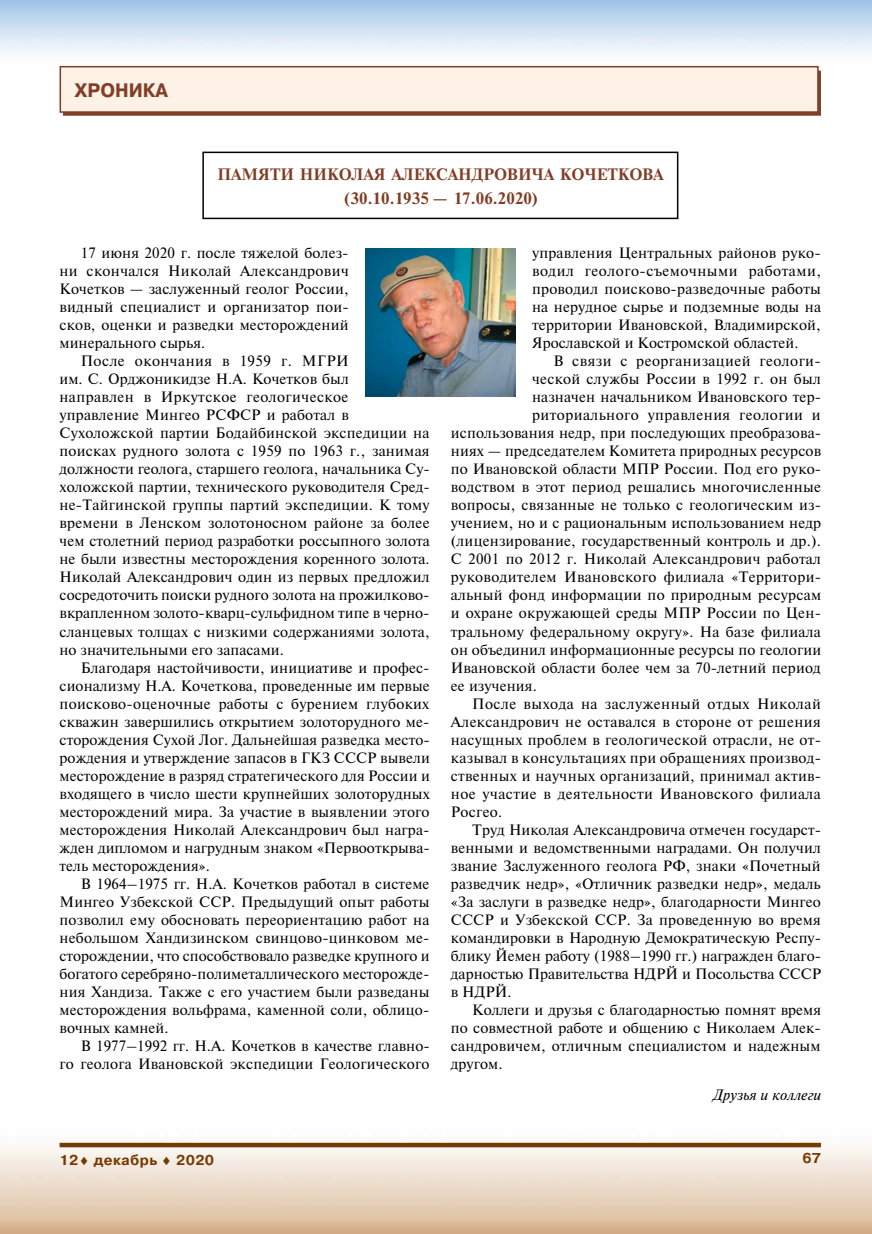
<style>
.page{position:relative;width:872px;height:1234px;background:#fff}
.page>*{position:absolute;margin:0;border:0;box-sizing:border-box;transform-origin:0 0}
.t1{font:700 19.5px "Pragmatica C";color:#813e26;scale:.95 1}
.t2{font:700 16.5px/24px "Newton C";letter-spacing:.005em;color:#813e26;text-align:center}
.t3{font:15px/18px "Newton C";letter-spacing:.01em;color:#000;text-align:justify}
.t4{font:15px "Newton C";letter-spacing:.03em;color:#000}
.t5{font:italic 15px "Newton C";letter-spacing:.005em;color:#000}
.t6{font:700 14.25px "Pragmatica C";letter-spacing:.025em;color:#753a02}
</style>
<div class="page">
<img style="left:26px;top:1142px;width:846px;height:91px">
<svg style="left:60px;top:1142px;width:761px;height:4px;background:#906033"></svg>
<svg style="left:63px;top:71px;width:758px;height:45px;background:#8c4f39"></svg>
<div style="left:60px;top:66px;width:758px;height:47px;background:#fef1e5;border:2px solid #813e26"></div>
<img style="left:366px;top:249px;width:149px;height:148px">
<div style="left:202px;top:152px;width:476px;height:67px;border:2px solid #000"></div>
<h1 class="t1" style="left:75px;top:80px;width:100px">ХРОНИКА</h1>
<p class="t2" style="left:217px;top:162px;width:447px">ПАМЯТИ НИКОЛАЯ АЛЕКСАНДРОВИЧА КОЧЕТКОВА (30.10.1935 — 17.06.2020)</p>
<p class="t3" style="left:60px;top:244px;width:291px;text-indent:21px">17 июня 2020 г. после тяжелой болез&shy;ни скончался Николай Александрович Кочетков — заслуженный геолог России, видный специалист и организатор пои&shy;сков, оценки и разведки месторождений минерального сырья.</p>
<p class="t3" style="left:60px;top:352px;width:372px;text-align:left;text-indent:21px">После окончания в 1959 г. МГРИ<br>им. С. Орджоникидзе Н.А. Кочетков был<br>направлен в Иркутское геологическое управление Мингео РСФСР и работал в Сухоложской партии Бодайбинской экспедиции на поисках рудного золота с 1959 по 1963 г., занимая должности геолога, старшего геолога, начальника Су&shy;холожской партии, технического руководителя Сред&shy;не-Тайгинской группы партий экспедиции. К тому времени в Ленском золотоносном районе за более чем столетний период разработки россыпного золота не были известны месторождения коренного золота.<br>Николай Александрович один из первых предложил сосредоточить поиски рудного золота на прожилково&shy;вкрапленном золото-кварц-сульфидном типе в черно&shy;сланцевых толщах с низкими содержаниями золота, но значительными его запасами.</p>
<p class="t3" style="left:60px;top:658px;width:372px;text-indent:21px">Благодаря настойчивости, инициативе и профес&shy;сионализму Н.А. Кочеткова, проведенные им первые поисково-оценочные работы с бурением глубоких скважин завершились открытием золоторудного ме&shy;сторождения Сухой Лог. Дальнейшая разведка место&shy;рождения и утверждение запасов в ГКЗ СССР вывели месторождение в разряд стратегического для России и входящего в число шести крупнейших золоторудных месторождений мира. За участие в выявлении этого месторождения Николай Александрович был награ&shy;жден дипломом и нагрудным знаком «Первооткрыва&shy;тель месторождения».</p>
<p class="t3" style="left:60px;top:874px;width:371px;text-indent:21px">В 1964–1975 гг. Н.А. Кочетков работал в системе Мингео Узбекской ССР. Предыдущий опыт работы позволил ему обосновать переориентацию работ на небольшом Хандизинском свинцово-цинковом ме&shy;сторождении, что способствовало разведке крупного и богатого серебряно-полиметаллического месторожде&shy;ния Хандиза. Также с его участием были разведаны месторождения вольфрама, каменной соли, облицо&shy;вочных камней.</p>
<p class="t3" style="left:60px;top:1036px;width:372px;text-align:right">В 1977–1992 гг. Н.А. Кочетков в качестве главно-<br>го геолога Ивановской экспедиции Геологического</p>
<p class="t3" style="left:532px;top:244px;width:290px">управления Центральных районов руко&shy;водил геолого-съемочными работами, проводил поисково-разведочные работы на нерудное сырье и подземные воды на территории Ивановской, Владимирской, Ярославской и Костромской областей.</p>
<p class="t4" style="left:553px;top:353px;width:269px">В связи с реорганизацией геологи-</p>
<p class="t3" style="left:532px;top:370px;width:290px">ческой службы России в 1992 г. он был</p>
<p class="t3" style="left:532px;top:388px;width:290px">назначен начальником Ивановского тер-</p>
<p class="t4" style="left:532px;top:407px;width:290px">риториального управления геологии и</p>
<p class="t3" style="left:451px;top:424px;width:372px">использования недр, при последующих преобразова-</p>
<p class="t3" style="left:451px;top:442px;width:372px">ниях — председателем Комитета природных ресурсов</p>
<p class="t3" style="left:451px;top:460px;width:372px">по Ивановской области МПР России. Под его руко-</p>
<p class="t3" style="left:451px;top:478px;width:371px">водством в этот период решались многочисленные</p>
<p class="t3" style="left:451px;top:496px;width:372px">вопросы, связанные не только с геологическим из-</p>
<p class="t3" style="left:451px;top:514px;width:372px">учением, но и с рациональным использованием недр</p>
<p class="t3" style="left:451px;top:532px;width:371px">(лицензирование, государственный контроль и др.).</p>
<p class="t3" style="left:451px;top:550px;width:372px">С 2001 по 2012 г. Николай Александрович работал</p>
<p class="t3" style="left:451px;top:568px;width:372px">руководителем Ивановского филиала «Территори-</p>
<p class="t3" style="left:451px;top:586px;width:372px">альный фонд информации по природным ресурсам</p>
<p class="t3" style="left:451px;top:604px;width:372px">и охране окружающей среды МПР России по Цен-</p>
<p class="t3" style="left:451px;top:622px;width:371px">тральному федеральному округу». На базе филиала</p>
<p class="t3" style="left:451px;top:640px;width:372px">он объединил информационные ресурсы по геологии</p>
<p class="t3" style="left:451px;top:658px;width:371px">Ивановской области более чем за 70-летний период</p>
<p class="t3" style="left:451px;top:676px;width:87px">ее изучения.</p>
<p class="t4" style="left:472px;top:695px;width:350px">После выхода на заслуженный отдых Николай</p>
<p class="t3" style="left:451px;top:712px;width:371px">Александрович не оставался в стороне от решения</p>
<p class="t3" style="left:451px;top:730px;width:372px">насущных проблем в геологической отрасли, не от-</p>
<p class="t3" style="left:451px;top:748px;width:372px">казывал в консультациях при обращениях производ-</p>
<p class="t3" style="left:451px;top:766px;width:372px">ственных и научных организаций, принимал актив-</p>
<p class="t4" style="left:451px;top:785px;width:371px">ное участие в деятельности Ивановского филиала</p>
<p class="t3" style="left:451px;top:802px;width:53px">Росгео.</p>
<p class="t3" style="left:472px;top:820px;width:350px">Труд Николая Александровича отмечен государст-</p>
<p class="t3" style="left:451px;top:838px;width:371px">венными и ведомственными наградами. Он получил</p>
<p class="t3" style="left:451px;top:856px;width:371px">звание Заслуженного геолога РФ, знаки «Почетный</p>
<p class="t3" style="left:451px;top:874px;width:371px">разведчик недр», «Отличник разведки недр», медаль</p>
<p class="t3" style="left:451px;top:892px;width:371px">«За заслуги в разведке недр», благодарности Мингео</p>
<p class="t3" style="left:451px;top:910px;width:371px">СССР и Узбекской ССР. За проведенную во время</p>
<p class="t3" style="left:451px;top:928px;width:372px">командировки в Народную Демократическую Респу-</p>
<p class="t3" style="left:451px;top:946px;width:372px">блику Йемен работу (1988–1990 гг.) награжден благо-</p>
<p class="t3" style="left:451px;top:964px;width:372px">дарностью Правительства НДРЙ и Посольства СССР</p>
<p class="t3" style="left:451px;top:982px;width:62px">в НДРЙ.</p>
<p class="t3" style="left:472px;top:1000px;width:350px">Коллеги и друзья с благодарностью помнят время</p>
<p class="t3" style="left:451px;top:1018px;width:371px">по совместной работе и общению с Николаем Алек-</p>
<p class="t3" style="left:451px;top:1036px;width:371px">сандровичем, отличным специалистом и надежным</p>
<p class="t3" style="left:451px;top:1054px;width:53px">другом.</p>
<p class="t5" style="left:712px;top:1085px;width:110px">Друзья и коллеги</p>
<p class="t6" style="left:60px;top:1151px;width:156px">12♦ декабрь ♦ 2020</p>
<p class="t6" style="left:802px;top:1150px;width:20px">67</p>
</div>
